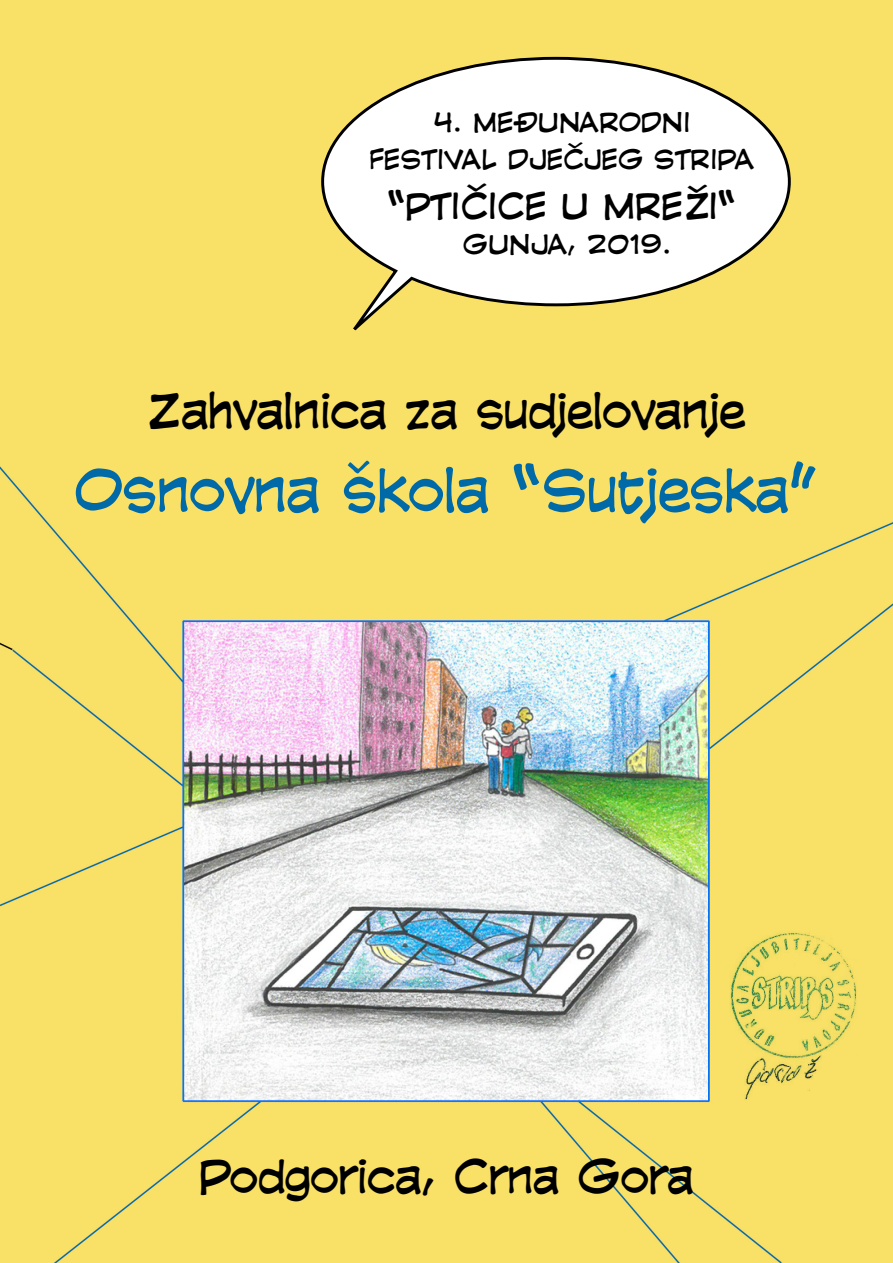
<style>
.page{position:relative;width:893px;height:1263px;background:#fff}
.page>*{position:absolute;margin:0;border:0;box-sizing:border-box;transform-origin:0 0}
.t1{font:55.5px "CC Comicrazy";color:#006aa8}
.t2{font:45px "CC Comicrazy";color:#000}
.t3{font:43.5px "CC Comicrazy";color:#000}
.t4{font:33.75px "CC Comicrazy";color:#000}
.t5{font:25.35px/37.2px "CC Comicrazy";color:#000;text-align:center}
</style>
<div class="page">
<img style="left:0;top:0;width:893px;height:1263px">
<svg style="left:320px;top:55px;width:472px;height:283px"></svg>
<p class="t5" style="left:370px;top:102px;width:386px">4. MEĐUNARODNI<br>FESTIVAL DJEČJEG STRIPA</p>
<h3 class="t4" style="left:388px;top:183px;width:350px">“PTIČICE U MREŽI“</h3>
<p class="t5" style="left:463px;top:225px;width:211px">GUNJA, 2019.</p>
<h2 class="t2" style="left:148px;top:380px;width:599px">Zahvalnica za sudjelovanje</h2>
<h1 class="t1" style="left:75px;top:453px;width:745px">Osnovna škola “Sutjeska”</h1>
<h3 class="t3" style="left:200px;top:1147px;width:495px">Podgorica, Crna Gora</h3>
</div>
